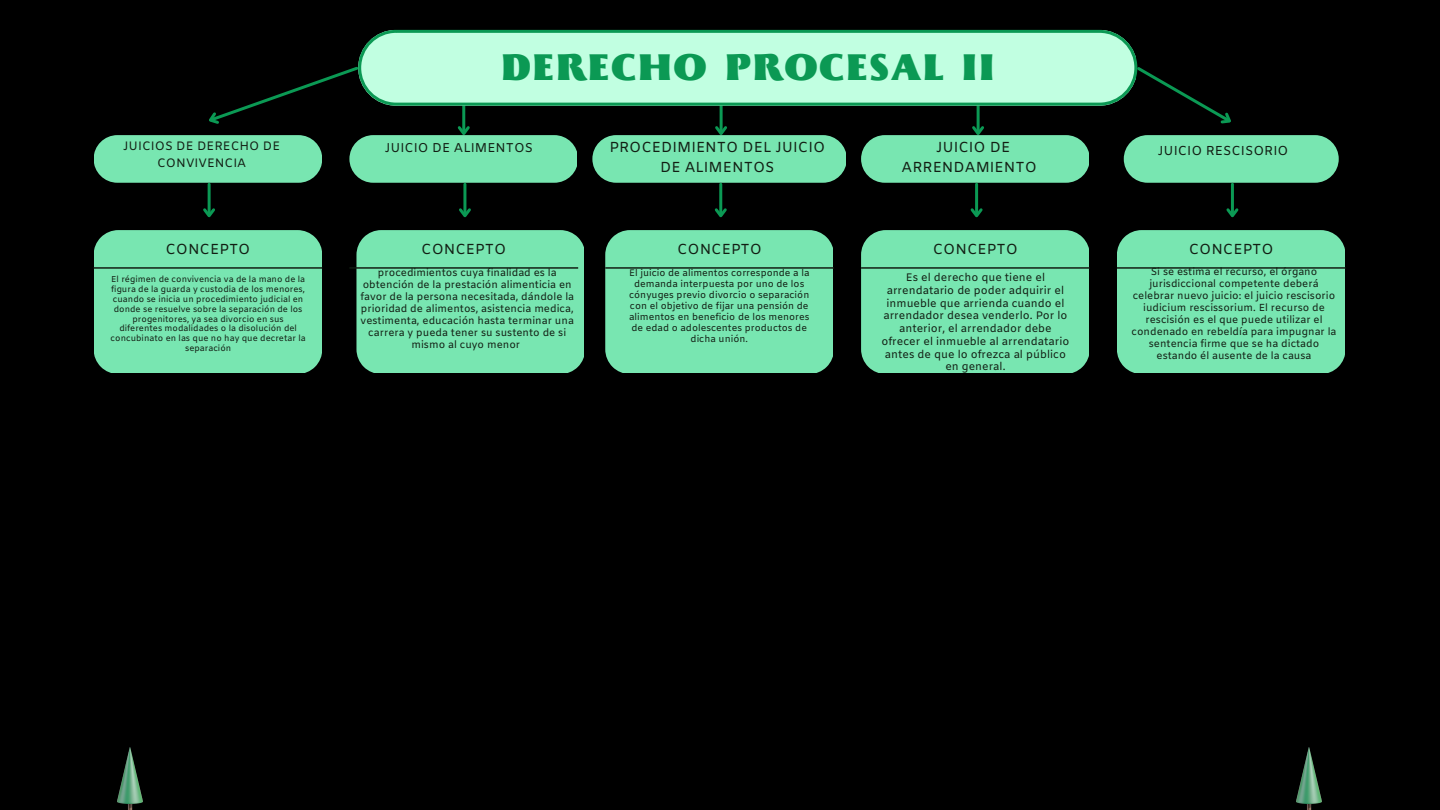
<style>
.page{position:relative;width:1440px;height:810px;background:#000}
.page>*{position:absolute;margin:0;border:0;box-sizing:border-box;transform-origin:0 0}
.t1{font:900 37.2px "Beatrix Antiqua";letter-spacing:.035em;color:#0b9954}
.t2{font:14.5px/20.2px "Amiko";color:#121e13;text-align:center}
.t3{font:13px "Amiko";color:#121e13}
.t4{font:12.8px "Amiko";color:#121e13}
.t5{font:12.2px/16.9px "Amiko";color:#121e13;text-align:center}
.t6{font:10.9px/12.7px "Amiko";color:#121e13;text-align:center}
.t7{font:10.3px/11.9px "Amiko";color:#121e13;text-align:center}
.t8{font:10.2px/11.9px "Amiko";color:#121e13;text-align:center}
.t9{font:9.5px/11px "Amiko";color:#121e13;text-align:center}
.t10{font:8.5px/9.9px "Amiko";color:#121e13;text-align:center}
</style>
<div class="page">
<svg style="left:209px;top:66px;width:149px;height:58px"></svg>
<svg style="left:1137px;top:64px;width:94px;height:60px"></svg>
<hr style="left:462px;top:104px;width:3px;height:29px;background:#0b9954">
<svg style="left:457px;top:123px;width:13px;height:12px"></svg>
<hr style="left:720px;top:104px;width:3px;height:29px;background:#0b9954">
<hr style="left:977px;top:104px;width:3px;height:29px;background:#0b9954">
<svg style="left:972px;top:123px;width:12px;height:12px"></svg>
<div style="left:94px;top:135px;width:227px;height:48px;background:#78e6b1;border-radius:24px"></div>
<div style="left:349px;top:135px;width:228px;height:48px;background:#78e6b1;border-radius:24px"></div>
<hr style="left:208px;top:184px;width:3px;height:31px;background:#0b9954">
<svg style="left:203px;top:206px;width:12px;height:12px"></svg>
<hr style="left:463px;top:184px;width:3px;height:31px;background:#0b9954">
<svg style="left:459px;top:206px;width:12px;height:12px"></svg>
<div style="left:94px;top:230px;width:227px;height:143px;background:#78e6b1"></div>
<div style="left:356px;top:230px;width:228px;height:143px;background:#78e6b1"></div>
<hr style="left:94px;top:267px;width:228px;height:2px;background:#121e13">
<hr style="left:349px;top:267px;width:229px;height:2px;background:#121e13">
<svg style="left:358px;top:30px;width:779px;height:76px;background:#aef1d0"></svg>
<svg style="left:592px;top:123px;width:254px;height:60px"></svg>
<hr style="left:719px;top:184px;width:3px;height:31px;background:#0b9954">
<svg style="left:714px;top:206px;width:13px;height:12px"></svg>
<div style="left:605px;top:230px;width:228px;height:143px;background:#78e6b1"></div>
<hr style="left:605px;top:267px;width:229px;height:2px;background:#121e13">
<div style="left:861px;top:135px;width:228px;height:48px;background:#78e6b1;border-radius:24px"></div>
<hr style="left:975px;top:184px;width:3px;height:31px;background:#0b9954">
<svg style="left:970px;top:206px;width:13px;height:12px"></svg>
<div style="left:861px;top:230px;width:228px;height:143px;background:#78e6b1"></div>
<hr style="left:861px;top:267px;width:229px;height:2px;background:#121e13">
<div style="left:1124px;top:135px;width:215px;height:48px;background:#78e6b1;border-radius:24px"></div>
<hr style="left:1231px;top:184px;width:3px;height:31px;background:#0b9954">
<svg style="left:1226px;top:208px;width:13px;height:10px"></svg>
<div style="left:1117px;top:230px;width:228px;height:143px;background:#78e6b1"></div>
<hr style="left:1117px;top:267px;width:229px;height:2px;background:#121e13">
<img style="left:1297px;top:748px;width:25px;height:62px">
<img style="left:117px;top:748px;width:25px;height:62px">
<h1 class="t1" style="left:501px;top:44px;width:496px">DERECHO PROCESAL II</h1>
<h3 class="t5" style="left:123px;top:138px;width:159px">JUICIOS DE DERECHO DE<br>CONVIVENCIA</h3>
<h3 class="t4" style="left:385px;top:141px;width:150px">JUICIO DE ALIMENTOS</h3>
<h2 class="t2" style="left:609px;top:138px;width:217px">PROCEDIMIENTO DEL JUICIO<br>DE ALIMENTOS</h2>
<h2 class="t2" style="left:902px;top:138px;width:137px">JUICIO DE<br>ARRENDAMIENTO</h2>
<h3 class="t3" style="left:1158px;top:142px;width:132px">JUICIO RESCISORIO</h3>
<h2 class="t2" style="left:165px;top:241px;width:87px">CONCEPTO</h2>
<h2 class="t2" style="left:421px;top:241px;width:87px">CONCEPTO</h2>
<h2 class="t2" style="left:677px;top:241px;width:87px">CONCEPTO</h2>
<h2 class="t2" style="left:933px;top:241px;width:87px">CONCEPTO</h2>
<h2 class="t2" style="left:1189px;top:241px;width:87px">CONCEPTO</h2>
<p class="t10" style="left:111px;top:275px;width:197px">El régimen de convivencia va de la mano de la figura de la guarda y custodia de los menores, cuando se inicia un procedimiento judicial en donde se resuelve sobre la separación de los progenitores, ya sea divorcio en sus diferentes modalidades o la disolución del concubinato en las que no hay que decretar la separación</p>
<p class="t7" style="left:360px;top:268px;width:215px">procedimientos cuya finalidad es la obtención de la prestación alimenticia en favor de la persona necesitada, dándole la prioridad de alimentos, asistencia medica, vestimenta, educación hasta terminar una carrera y pueda tener su sustento de si mismo al cuyo menor</p>
<p class="t9" style="left:629px;top:268px;width:182px">El juicio de alimentos corresponde a la demanda interpuesta por uno de los cónyuges previo divorcio o separación con el objetivo de fijar una pensión de alimentos en beneficio de los menores de edad o adolescentes productos de dicha unión.</p>
<p class="t6" style="left:881px;top:272px;width:190px">Es el derecho que tiene el arrendatario de poder adquirir el inmueble que arrienda cuando el arrendador desea venderlo. Por lo anterior, el arrendador debe ofrecer el inmueble al arrendatario antes de que lo ofrezca al público en general.</p>
<p class="t8" style="left:1132px;top:267px;width:206px">Si se estima el recurso, el órgano jurisdiccional competente deberá celebrar nuevo juicio: el juicio rescisorio iudicium rescissorium. El recurso de rescisión es el que puede utilizar el condenado en rebeldía para impugnar la sentencia firme que se ha dictado estando él ausente de la causa</p>
</div>
